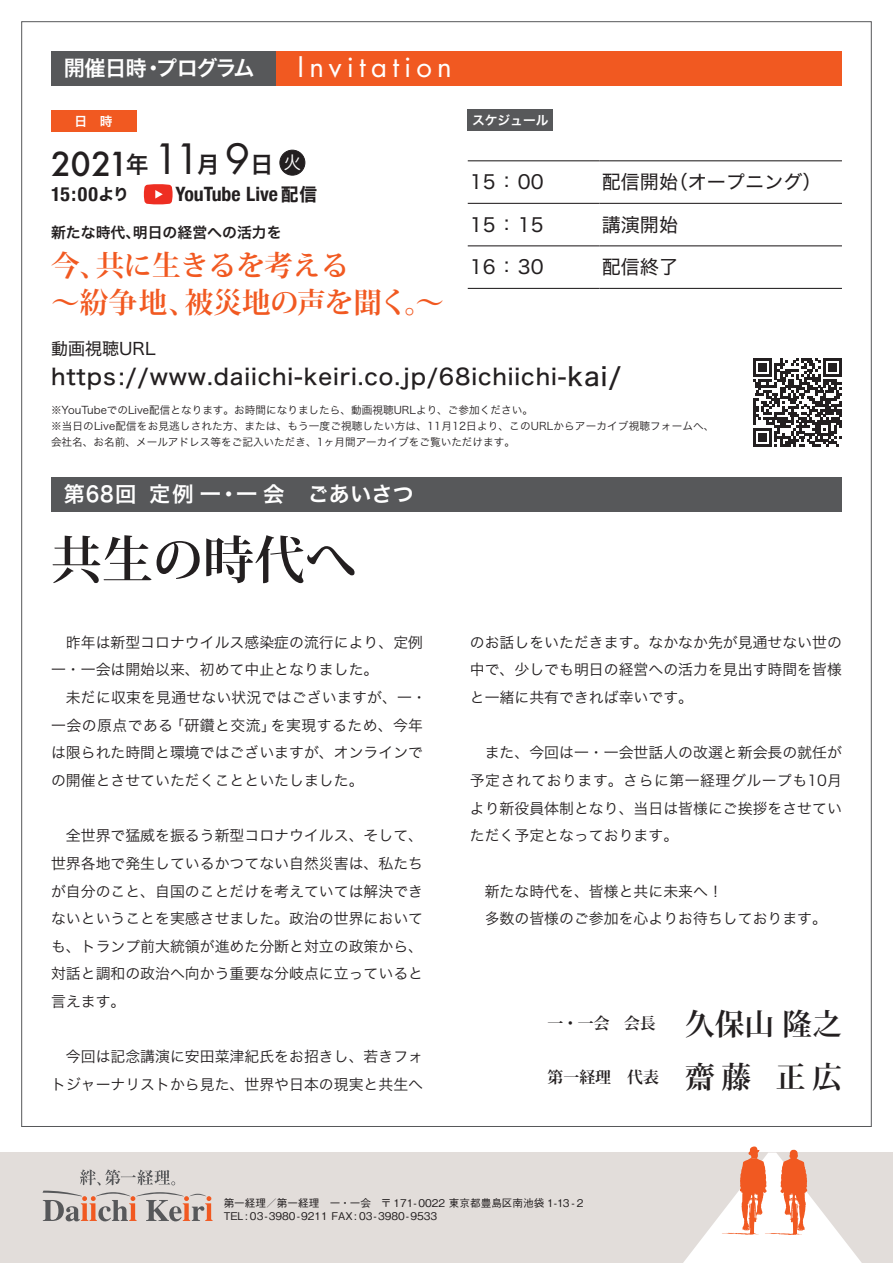
<style>
.page{position:relative;width:893px;height:1263px;background:#fff}
.page>*{position:absolute;margin:0;border:0;box-sizing:border-box;transform-origin:0 0}
.t1{font:700 51px "Koz Min Pro";color:#231f20}
.t2{font:45.9px "Futura PT";color:#231f20}
.t3{font:500 32.1px "Futura";color:#231f20}
.t4{font:700 29.7px/53.6px "Koz Min Pro";letter-spacing:.11em;color:#231f20;text-align:right}
.t5{font:700 28.65px "Koz Min Pro";letter-spacing:-.02em;color:#f15921}
.t6{font:27.6px "Futura Std";letter-spacing:.185em;color:#fff}
.t7{font:25.5px "Hira Kaku Std W5";color:#231f20}
.t8{font:22.95px "Hira Kaku Std W6";color:#231f20}
.t9{font:22.35px "Hira Kaku Std W5";letter-spacing:.04em;color:#231f20}
.t10{font:21.3px "Hira Kaku Std W6";color:#fff}
.t11{font:21.3px "Hira Kaku Std W6";letter-spacing:-.04em;color:#fff}
.t12{font:700 condensed 19.8px "Helvetica Neue";color:#231f20}
.t13{font:19.2px "Hira Kaku Std W4";color:#231f20}
.t14{font:17.85px "Hira Kaku Std W3";color:#fff}
.t15{font:16.95px "Hira Kaku Std W4";color:#231f20}
.t16{font:700 15.9px "Koz Min Pro";color:#231f20}
.t17{font:15.75px "Hira Kaku Std W7";color:#231f20}
.t18{font:14.85px/27.6px "Hira Kaku Std W3";color:#231f20}
.t19{font:14.85px "Hira Kaku Std W6";color:#231f20}
.t20{font:12.75px "Hira Kaku Std W6";color:#fff}
.t21{font:10.65px/15.9px "Hira Kaku Std W3";color:#231f20}
.t22{font:500 10.65px/12.8px "Gothic BBB Pr 6 N";color:#231f20}
.s1{font-family:"Futura PT";font-size:45.9px}
.s2{font-family:"Hira Kaku Std W7";font-weight:400;font-stretch:normal;font-size:17.85px}
</style>
<div class="page">
<div style="left:0;top:1152px;width:893px;height:111px;background:#e2ddda"></div>
<div style="left:51px;top:111px;width:85px;height:21px;background:#f15921"></div>
<div style="left:468px;top:110px;width:85px;height:21px;background:#57585a"></div>
<div style="left:51px;top:51px;width:225px;height:34px;background:#57585a"></div>
<div style="left:280px;top:150px;width:25px;height:25px;background:#231f20;border-radius:50%"></div>
<div style="left:280px;top:150px;width:25px;height:25px;border:1px solid #231f20;border-radius:50%"></div>
<div style="left:276px;top:51px;width:566px;height:34px;background:#f15921"></div>
<svg style="left:43px;top:1169px;width:170px;height:52px"></svg>
<hr style="left:468px;top:160px;width:132px;height:1px;background:#231f20">
<hr style="left:600px;top:160px;width:242px;height:1px;background:#231f20">
<hr style="left:468px;top:203px;width:132px;height:1px;background:#231f20">
<hr style="left:600px;top:203px;width:242px;height:1px;background:#231f20">
<hr style="left:468px;top:245px;width:132px;height:1px;background:#231f20">
<hr style="left:600px;top:245px;width:242px;height:1px;background:#231f20">
<hr style="left:468px;top:288px;width:132px;height:1px;background:#231f20">
<hr style="left:600px;top:288px;width:242px;height:1px;background:#231f20">
<div style="left:51px;top:477px;width:791px;height:34px;background:#57585a"></div>
<svg style="left:144px;top:184px;width:29px;height:20px"></svg>
<svg style="left:753px;top:358px;width:89px;height:89px"></svg>
<svg style="left:683px;top:1146px;width:179px;height:117px"></svg>
<h3 class="t11" style="left:64px;top:52px;width:192px">開催日時プログラム</h3>
<h3 class="t10" style="left:143px;top:52px;width:23px">・</h3>
<h3 class="t6" style="left:298px;top:49px;width:156px">Invitation</h3>
<p class="t20" style="left:74px;top:111px;width:40px">日　時</p>
<h3 class="t3" style="left:51px;top:142px;width:79px">2021</h3>
<h3 class="t8" style="left:126px;top:146px;width:24px">年</h3>
<h3 class="t8" style="left:197px;top:146px;width:78px">日<span class="s1">9</span>月</h3>
<h2 class="t2" style="left:153px;top:132px;width:49px">11</h2>
<p class="t14" style="left:283px;top:149px;width:19px">火</p>
<p class="t17" style="left:99px;top:182px;width:32px">より</p>
<h3 class="t12" style="left:51px;top:178px;width:49px">15:00</h3>
<h3 class="t12" style="left:176px;top:178px;width:143px">YouTube Live<span class="s2">配信</span></h3>
<p class="t19" style="left:133px;top:221px;width:150px">明日の経営への活力を</p>
<p class="t19" style="left:51px;top:221px;width:91px">新たな時代、</p>
<h3 class="t5" style="left:51px;top:245px;width:58px">今、</h3>
<h3 class="t5" style="left:96px;top:245px;width:255px">共に生きるを考える</h3>
<h3 class="t5" style="left:51px;top:282px;width:147px">～紛争地、</h3>
<h3 class="t5" style="left:185px;top:282px;width:261px">被災地の声を聞く〜。</h3>
<p class="t15" style="left:51px;top:336px;width:106px">動画視聴URL</p>
<p class="t20" style="left:472px;top:111px;width:78px">スケジュール</p>
<p class="t13" style="left:470px;top:168px;width:75px">15：00</p>
<p class="t13" style="left:470px;top:210px;width:75px">15：15</p>
<p class="t13" style="left:470px;top:253px;width:75px">16：30</p>
<p class="t13" style="left:669px;top:168px;width:155px">（オープニング(</p>
<p class="t13" style="left:602px;top:168px;width:78px">配信開始</p>
<p class="t13" style="left:602px;top:210px;width:78px">講演開始</p>
<p class="t13" style="left:602px;top:253px;width:78px">配信終了</p>
<h3 class="t7" style="left:567px;top:357px;width:55px">kai/</h3>
<h3 class="t9" style="left:51px;top:359px;width:517px">https://www.daiichi-keiri.co.jp/68ichiichi-</h3>
<p class="t21" style="left:51px;top:402px;width:665px">※YouTubeでのLive配信となります。お時間になりましたら、動画視聴URLより、ご参加ください。<br>※当日のLive配信をお見逃しされた方、または、もう一度ご視聴したい方は、11月12日より、このURLからアーカイブ視聴フォームへ、会社名、お名前、メールアドレス等をご記入いただき、1ヶ月間アーカイブをご覧いただけます。</p>
<h3 class="t10" style="left:64px;top:478px;width:95px">第68回　</h3>
<h3 class="t10" style="left:149px;top:478px;width:266px">定例一・一会　ごあいさつ</h3>
<h1 class="t1" style="left:51px;top:523px;width:307px">共生の時代へ</h1>
<p class="t18" style="left:51px;top:628px;width:374px;text-indent:15px">昨年は新型コロナウイルス感染症の流行により、定例一・一会は開始以来、初めて中止となりました。</p>
<p class="t18" style="left:66px;top:683px;width:362px;text-align:right">未だに収束を見通せない状況ではございますが、一・を実現するため、今年</p>
<p class="t18" style="left:169px;top:711px;width:108px">「研鑽と交流」</p>
<p class="t18" style="left:51px;top:711px;width:374px">一会の原点である<br>は限られた時間と環境ではございますが、オンラインでの開催とさせていただくことといたしました。</p>
<p class="t18" style="left:51px;top:822px;width:374px;text-align:justify;text-indent:15px">全世界で猛威を振るう新型コロナウイルス、そして、世界各地で発生しているかつてない自然災害は、私たちが自分のこと、自国のことだけを考えていては解決できないということを実感させました。政治の世界においても、トランプ前大統領が進めた分断と対立の政策から、対話と調和の政治へ向かう重要な分岐点に立っていると言えます。</p>
<p class="t18" style="left:51px;top:1043px;width:374px;text-align:right">今回は記念講演に安田菜津紀氏をお招きし、若きフォトジャーナリストから見た、世界や日本の現実と共生へ</p>
<p class="t18" style="left:470px;top:628px;width:374px;text-align:justify">のお話しをいただきます。なかなか先が見通せない世の中で、少しでも明日の経営への活力を見出す時間を皆様と一緒に共有できれば幸いです。</p>
<p class="t18" style="left:470px;top:739px;width:374px;text-align:justify;text-indent:15px">また、今回は一・一会世話人の改選と新会長の就任が予定されております。さらに第一経理グループも10月より新役員体制となり、当日は皆様にご挨拶をさせていただく予定となっております。</p>
<p class="t18" style="left:485px;top:877px;width:344px">新たな時代を、皆様と共に未来へ!<br>多数の皆様のご参加を心よりお待ちしております。</p>
<p class="t16" style="left:547px;top:1012px;width:110px">一・一会　会長</p>
<p class="t16" style="left:547px;top:1065px;width:113px">第一経理　代表</p>
<h3 class="t4" style="left:685px;top:996px;width:158px">久保山隆之正広</h3>
<h3 class="t4" style="left:685px;top:1049px;width:97px">齋藤　</h3>
<p class="t22" style="left:224px;top:1196px;width:361px">第一経理／第一経理　一・一会　〒 171- 0022 東京都豊島区南池袋 1-13 2-<br>TEL: 03-3980-9211 FAX: 03-3980-9533</p>
</div>
